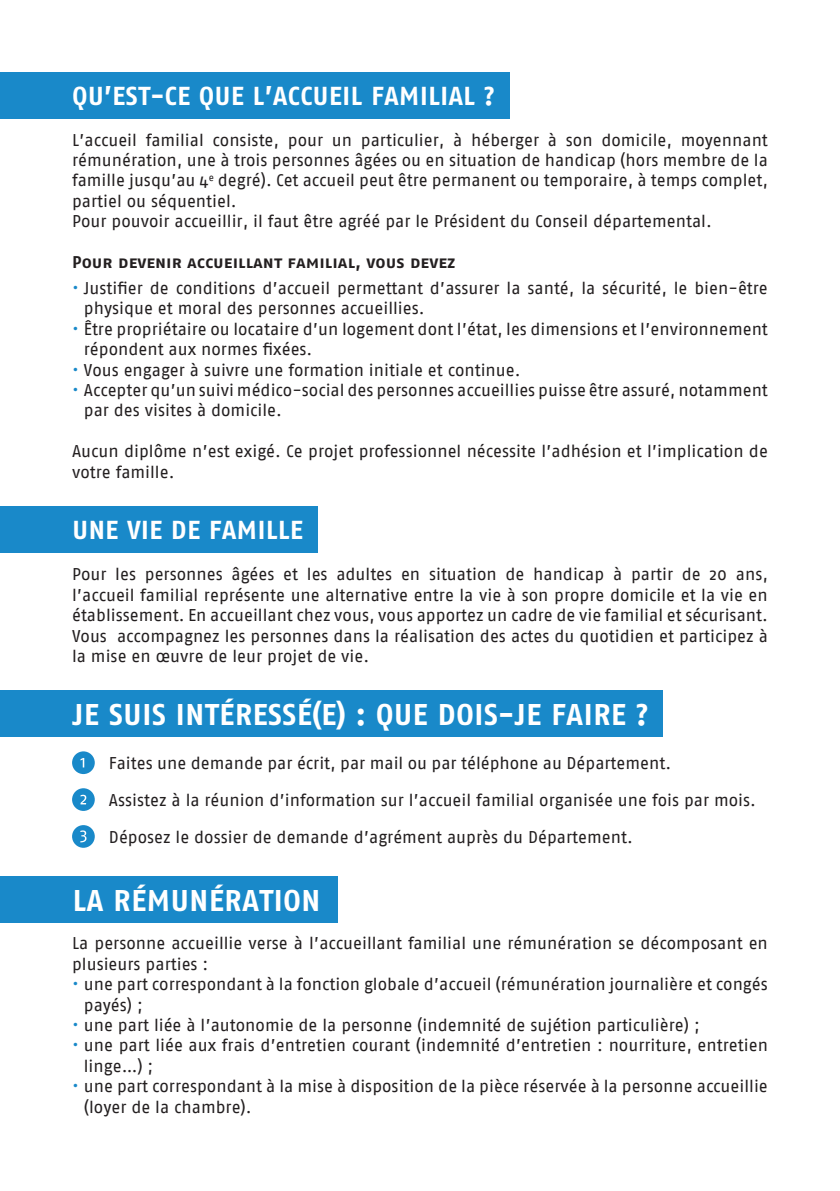
<style>
.page{position:relative;width:840px;height:1191px;background:#fff}
.page>*{position:absolute;margin:0;border:0;box-sizing:border-box;transform-origin:0 0}
.t1{font:30px "Fago No Bold Caps";color:#fff}
.t2{font:26px "Fago No Bold Caps";color:#fff}
.t3{font:17px/20.4px "Fago No";color:#231f20}
.t4{font:17px "Fago No Bold Caps";color:#231f20}
.s1{color:#1989c9}
</style>
<div class="page">
<div style="left:0;top:690px;width:662px;height:47px;background:#1989c9"></div>
<div style="left:0;top:72px;width:509px;height:47px;background:#1989c9"></div>
<div style="left:0;top:506px;width:317px;height:47px;background:#1989c9"></div>
<div style="left:0;top:876px;width:337px;height:47px;background:#1989c9"></div>
<div style="left:72px;top:751px;width:23px;height:23px;background:#1989c9;border-radius:50%"></div>
<svg style="left:80px;top:758px;width:4px;height:9px"></svg>
<div style="left:72px;top:788px;width:23px;height:23px;background:#1989c9;border-radius:50%"></div>
<svg style="left:80px;top:794px;width:6px;height:10px"></svg>
<div style="left:72px;top:825px;width:23px;height:22px;background:#1989c9;border-radius:50%"></div>
<svg style="left:80px;top:830px;width:6px;height:12px"></svg>
<h2 class="t2" style="left:72px;top:80px;width:424px">QU’EST-CE QUE L’ACCUEIL FAMILIAL ?</h2>
<p class="t3" style="left:72px;top:129px;width:697px">L’accueil familial consiste, pour un particulier, à héberger à son domicile, moyennant rémunération, une à trois personnes âgées ou en situation de handicap (hors membre de la famille jusqu’au 4<sup>e</sup> degré). Cet accueil peut être permanent ou temporaire, à temps complet, partiel ou séquentiel.<br>Pour pouvoir accueillir, il faut être agréé par le Président du Conseil départemental.</p>
<p class="t4" style="left:72px;top:252px;width:384px">Pour devenir accueillant familial, vous devez</p>
<p class="t3" style="left:84px;top:278px;width:685px;text-indent:-12px"><span class="s1">•</span> Justifier de conditions d’accueil permettant d’assurer la santé, la sécurité, le bien-être physique et moral des personnes accueillies.</p>
<p class="t3" style="left:84px;top:318px;width:685px;text-indent:-12px"><span class="s1">•</span> Être propriétaire ou locataire d’un logement dont l’état, les dimensions et l’environnement répondent aux normes fixées.</p>
<p class="t3" style="left:72px;top:359px;width:450px"><span class="s1">•</span> Vous engager à suivre une formation initiale et continue.</p>
<p class="t3" style="left:84px;top:380px;width:685px;text-indent:-12px"><span class="s1">•</span> Accepter qu’un suivi médico-social des personnes accueillies puisse être assuré, notamment par des visites à domicile.</p>
<p class="t3" style="left:72px;top:441px;width:697px">Aucun diplôme n’est exigé. Ce projet professionnel nécessite l’adhésion et l’implication de votre famille.</p>
<h2 class="t2" style="left:72px;top:515px;width:233px">UNE VIE DE FAMILLE</h2>
<p class="t3" style="left:72px;top:564px;width:697px;text-align:justify">Pour les personnes âgées et les adultes en situation de handicap à partir de 20 ans, l’accueil familial représente une alternative entre la vie à son propre domicile et la vie en établissement. En accueillant chez vous, vous apportez un cadre de vie familial et sécurisant.<br>Vous accompagnez les personnes dans la réalisation des actes du quotidien et participez à la mise en œuvre de leur projet de vie.</p>
<h1 class="t1" style="left:72px;top:697px;width:578px">JE SUIS INTÉRESSÉ(E) : QUE DOIS-JE FAIRE ?</h1>
<p class="t3" style="left:109px;top:744px;width:648px;line-height:36.8px">Faites une demande par écrit, par mail ou par téléphone au Département.<br>Assistez à la réunion d’information sur l’accueil familial organisée une fois par mois.<br>Déposez le dossier de demande d’agrément auprès du Département.</p>
<h1 class="t1" style="left:73px;top:882px;width:249px">LA RÉMUNÉRATION</h1>
<p class="t3" style="left:72px;top:933px;width:697px">La personne accueillie verse à l’accueillant familial une rémunération se décomposant en plusieurs parties :</p>
<p class="t3" style="left:84px;top:974px;width:685px;text-indent:-12px"><span class="s1">•</span> une part correspondant à la fonction globale d’accueil (rémunération journalière et congés payés) ;</p>
<p class="t3" style="left:72px;top:1014px;width:629px"><span class="s1">•</span> une part liée à l’autonomie de la personne (indemnité de sujétion particulière) ;</p>
<p class="t3" style="left:84px;top:1035px;width:685px;text-indent:-12px"><span class="s1">•</span> une part liée aux frais d’entretien courant (indemnité d’entretien : nourriture, entretien linge…) ;</p>
<p class="t3" style="left:84px;top:1076px;width:685px;text-indent:-12px"><span class="s1">•</span> une part correspondant à la mise à disposition de la pièce réservée à la personne accueillie (loyer de la chambre).</p>
</div>
